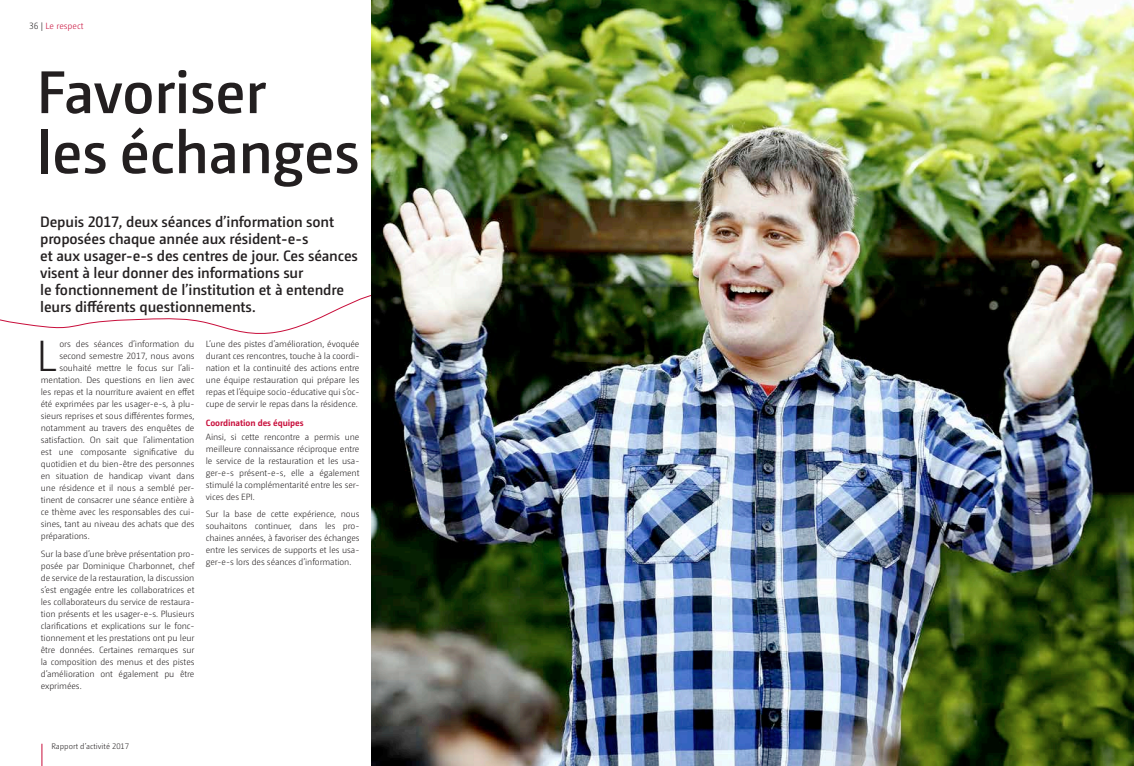
<style>
.page{position:relative;width:1134px;height:766px;background:#fff}
.page>*{position:absolute;margin:0;border:0;box-sizing:border-box;transform-origin:0 0}
.t1{font:600 60px/60px "Camingo Dos Pro";letter-spacing:-.01em;color:#231f20}
.t2{font:300 43.5px "Camingo Dos Pro";color:#231f20}
.t3{font:600 15px/17px "Camingo Dos Pro";letter-spacing:-.01em;color:#231f20}
.t4{font:300 9px/12px "Camingo Dos Pro";letter-spacing:-.01em;color:#231f20;text-align:justify}
.t5{font:700 9px "Camingo Dos Pro";letter-spacing:-.01em;color:#c80d3a}
.t6{font:300 9px "Camingo Dos Pro";color:#c80d3a}
.t7{font:300 8px "Camingo Dos Pro";color:#231f20}
.s1{color:#231f20}
</style>
<div class="page">
<svg style="left:42px;top:743px;width:1px;height:22px"></svg>
<svg style="left:0;top:257px;width:372px;height:101px"></svg>
<img style="left:372px;top:0;width:762px;height:765px">
<p class="t6" style="left:29px;top:21px;width:56px"><span class="s1">36 |</span> Le respect</p>
<h1 class="t1" style="left:37px;top:62px;width:324px">Favoriser<br>les échanges</h1>
<p class="t3" style="left:40px;top:213px;width:319px">Depuis 2017, deux séances d’information sont proposées chaque année aux résident-e-s<br>et aux usager-e-s des centres de jour. Ces séances visent à leur donner des informations sur<br>le fonctionnement de l’institution et à entendre leurs différents questionnements.</p>
<h2 class="t2" style="left:37px;top:331px;width:22px">L</h2>
<p class="t4" style="left:59px;top:338px;width:137px">ors des séances d’information du</p>
<p class="t4" style="left:206px;top:338px;width:155px">L’une des pistes d’amélioration, évoquée durant ces rencontres, touche à la coordi&shy;nation et la continuité des actions entre une équipe restauration qui prépare les repas et l’équipe socio-éducative qui s’oc&shy;cupe de servir le repas dans la résidence.</p>
<p class="t5" style="left:206px;top:417px;width:99px">Coordination des équipes</p>
<p class="t4" style="left:206px;top:430px;width:155px">Ainsi, si cette rencontre a permis une meilleure connaissance réciproque entre le service de la restauration et les usa&shy;ger-e-s présent-e-s, elle a également stimulé la complémentarité entre les ser&shy;vices des EPI.</p>
<p class="t4" style="left:206px;top:508px;width:155px">Sur la base de cette expérience, nous souhaitons continuer, dans les pro&shy;chaines années, à favoriser des échanges entre les services de supports et les usa&shy;ger-e-s lors des séances d’information.</p>
<p class="t4" style="left:59px;top:350px;width:137px">second semestre 2017, nous avons</p>
<p class="t4" style="left:59px;top:362px;width:137px">souhaité mettre le focus sur l’ali-</p>
<p class="t4" style="left:41px;top:374px;width:155px">mentation. Des questions en lien avec</p>
<p class="t4" style="left:41px;top:386px;width:155px">les repas et la nourriture avaient en effet</p>
<p class="t4" style="left:41px;top:398px;width:155px">été exprimées par les usager-e-s, à plu-</p>
<p class="t4" style="left:41px;top:410px;width:155px">sieurs reprises et sous différentes formes,</p>
<p class="t4" style="left:41px;top:422px;width:155px">notamment au travers des enquêtes de</p>
<p class="t4" style="left:41px;top:434px;width:155px">satisfaction. On sait que l’alimentation</p>
<p class="t4" style="left:41px;top:446px;width:155px">est une composante significative du</p>
<p class="t4" style="left:41px;top:458px;width:155px">quotidien et du bien-être des personnes</p>
<p class="t4" style="left:41px;top:470px;width:155px">en situation de handicap vivant dans</p>
<p class="t4" style="left:41px;top:482px;width:155px">une résidence et il nous a semblé per-</p>
<p class="t4" style="left:41px;top:494px;width:155px">tinent de consacrer une séance entière à</p>
<p class="t4" style="left:41px;top:506px;width:155px">ce thème avec les responsables des cui-</p>
<p class="t4" style="left:41px;top:518px;width:155px">sines, tant au niveau des achats que des</p>
<p class="t4" style="left:41px;top:530px;width:50px">préparations.</p>
<p class="t4" style="left:41px;top:547px;width:155px">Sur la base d’une brève présentation pro&shy;posée par Dominique Charbonnet, chef de service de la restauration, la discussion s’est engagée entre les collaboratrices et les collaborateurs du service de restaura&shy;tion présents et les usager-e-s. Plusieurs clarifications et explications sur le fonc&shy;tionnement et les prestations ont pu leur être données. Certaines remarques sur la composition des menus et des pistes d’amélioration ont également pu être exprimées.</p>
<p class="t7" style="left:51px;top:741px;width:79px">Rapport d’activité 2017</p>
</div>
